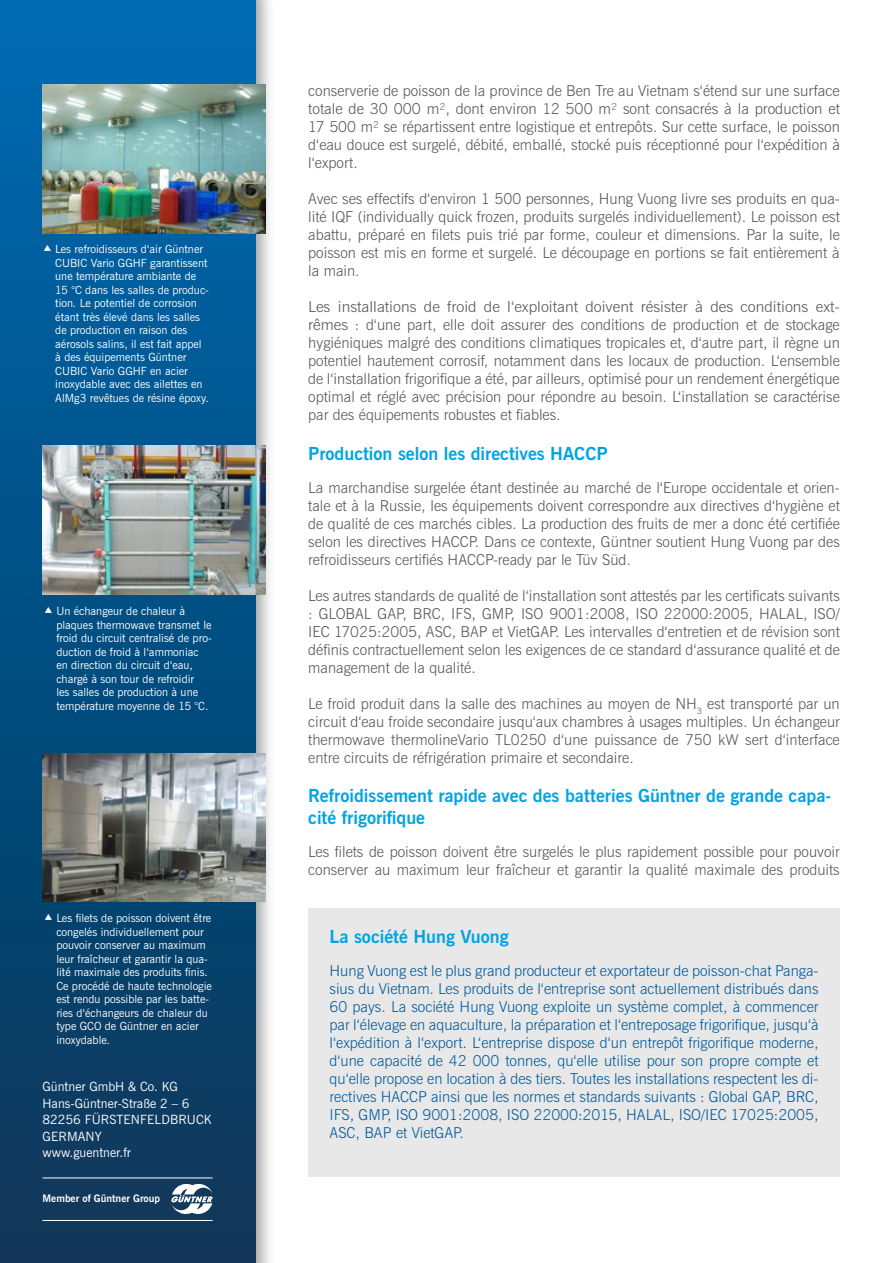
<style>
.page{position:relative;width:893px;height:1263px;background:#fff}
.page>*{position:absolute;margin:0;border:0;box-sizing:border-box;transform-origin:0 0}
.t1{font:700 18px/21.6px "News Gothic";color:#00a4e3}
.t2{font:300 15px/18px "News Gothic L";color:#575756;text-align:justify}
.t3{font:300 15px/18px "News Gothic L";color:#005b9a;text-align:justify}
.t4{font:300 15px/18px "News Gothic L";color:#575756;text-align:justify;scale:1.06 1}
.t5{font:12.75px/16.5px "News Gothic";color:#fff}
.t6{font:11.25px/13.5px "News Gothic";color:#fff}
.t7{font:700 10.35px "News Gothic";color:#fff}
</style>
<div class="page">
<div style="left:0;top:0;width:276px;height:1263px;background:#000;opacity:.38"></div>
<div style="left:0;top:0;width:255px;height:1263px;background:linear-gradient(to bottom,#006cb2,#0c3556)"></div>
<svg style="left:171px;top:1184px;width:42px;height:30px"></svg>
<hr style="left:43px;top:1220px;width:170px;height:1px;background:#fff">
<hr style="left:43px;top:1177px;width:170px;height:1px;background:#fff">
<img style="left:43px;top:84px;width:223px;height:149px">
<img style="left:43px;top:753px;width:223px;height:149px">
<img style="left:43px;top:445px;width:223px;height:149px">
<div style="left:308px;top:908px;width:532px;height:269px;background:#e8e8e9"></div>
<svg style="left:44px;top:245px;width:7px;height:6px"></svg>
<svg style="left:45px;top:607px;width:7px;height:6px"></svg>
<svg style="left:45px;top:914px;width:7px;height:6px"></svg>
<p class="t6" style="left:55px;top:243px;width:155px">Les refroidisseurs d‘air Güntner<br>CUBIC Vario GGHF garantissent une température ambiante de<br>15 °C dans les salles de produc&shy;tion. Le potentiel de corrosion étant très élevé dans les salles de production en raison des aérosols salins, il est fait appel à des équipements Güntner<br>CUBIC Vario GGHF en acier inoxydable avec des ailettes en<br>AlMg3 revêtues de résine époxy.</p>
<p class="t6" style="left:56px;top:605px;width:157px">Un échangeur de chaleur à plaques thermowave transmet le froid du circuit centralisé de pro&shy;duction de froid à l‘ammoniac en direction du circuit d‘eau, chargé à son tour de refroidir<br>les salles de production à une température moyenne de 15 °C.</p>
<p class="t6" style="left:56px;top:911px;width:157px">Les filets de poisson doivent être congelés individuellement pour pouvoir conserver au maximum leur fraîcheur et garantir la qua&shy;lité maximale des produits finis.<br>Ce procédé de haute technologie est rendu possible par les batte&shy;ries d‘échangeurs de chaleur du type GCO de Güntner en acier inoxydable.</p>
<p class="t5" style="left:43px;top:1079px;width:171px">Güntner GmbH &amp; Co. KG<br>Hans-Güntner-Straße 2 – 6<br>82256 FÜRSTENFELDBRUCK<br>GERMANY<br>www.guentner.fr</p>
<p class="t7" style="left:43px;top:1192px;width:119px">Member of Güntner Group</p>
<p class="t2" style="left:308px;top:82px;width:533px">conserverie de poisson de la province de Ben Tre au Vietnam s‘étend sur une surface totale de 30 000 m², dont environ 12 500 m² sont consacrés à la production et 17 500 m² se répartissent entre logistique et entrepôts. Sur cette surface, le poisson d‘eau douce est surgelé, débité, emballé, stocké puis réceptionné pour l‘expédition à l‘export.</p>
<p class="t2" style="left:308px;top:190px;width:533px">Avec ses effectifs d‘environ 1 500 personnes, Hung Vuong livre ses produits en qua&shy;lité IQF (individually quick frozen, produits surgelés individuellement). Le poisson est abattu, préparé en filets puis trié par forme, couleur et dimensions. Par la suite, le poisson est mis en forme et surgelé. Le découpage en portions se fait entièrement à la main.</p>
<p class="t4" style="left:308px;top:298px;width:503px">Les installations de froid de l‘exploitant doivent résister à des conditions ext&shy;rêmes : d‘une part, elle doit assurer des conditions de production et de stockage hygiéniques malgré des conditions climatiques tropicales et, d‘autre part, il règne un potentiel hautement corrosif, notamment dans les locaux de production. L‘ensemble de l‘installation frigorifique a été, par ailleurs, optimisé pour un rendement énergétique optimal et réglé avec précision pour répondre au besoin. L‘installation se caractérise par des équipements robustes et fiables.</p>
<p class="t1" style="left:308px;top:443px;width:301px">Production selon les directives HACCP</p>
<p class="t2" style="left:308px;top:478px;width:533px">La marchandise surgelée étant destinée au marché de l‘Europe occidentale et orien&shy;tale et à la Russie, les équipements doivent correspondre aux directives d‘hygiène et de qualité de ces marchés cibles. La production des fruits de mer a donc été certifiée selon les directives HACCP. Dans ce contexte, Güntner soutient Hung Vuong par des refroidisseurs certifiés HACCP-ready par le Tüv Süd.</p>
<p class="t2" style="left:308px;top:586px;width:533px">Les autres standards de qualité de l‘installation sont attestés par les certificats suivants : GLOBAL GAP, BRC, IFS, GMP, ISO 9001:2008, ISO 22000:2005, HALAL, ISO/ IEC 17025:2005, ASC, BAP et VietGAP. Les intervalles d‘entretien et de révision sont définis contractuellement selon les exigences de ce standard d‘assurance qualité et de management de la qualité.</p>
<p class="t2" style="left:308px;top:694px;width:533px">Le froid produit dans la salle des machines au moyen de NH<sub>3</sub> est transporté par un circuit d‘eau froide secondaire jusqu‘aux chambres à usages multiples. Un échangeur thermowave thermolineVario TL0250 d‘une puissance de 750 kW sert d‘interface entre circuits de réfrigération primaire et secondaire.</p>
<p class="t1" style="left:308px;top:785px;width:525px">Refroidissement rapide avec des batteries Güntner de grande capa&shy;cité frigorifique</p>
<p class="t2" style="left:308px;top:843px;width:533px">Les filets de poisson doivent être surgelés le plus rapidement possible pour pouvoir conserver au maximum leur fraîcheur et garantir la qualité maximale des produits</p>
<p class="t1" style="left:330px;top:926px;width:181px">La société Hung Vuong</p>
<p class="t3" style="left:330px;top:961px;width:491px">Hung Vuong est le plus grand producteur et exportateur de poisson-chat Panga&shy;sius du Vietnam. Les produits de l‘entreprise sont actuellement distribués dans 60 pays. La société Hung Vuong exploite un système complet, à commencer par l‘élevage en aquaculture, la préparation et l‘entreposage frigorifique, jusqu‘à l‘expédition à l‘export. L‘entreprise dispose d‘un entrepôt frigorifique moderne, d‘une capacité de 42 000 tonnes, qu‘elle utilise pour son propre compte et qu‘elle propose en location à des tiers. Toutes les installations respectent les di&shy;rectives HACCP ainsi que les normes et standards suivants : Global GAP, BRC, IFS, GMP, ISO 9001:2008, ISO 22000:2015, HALAL, ISO/IEC 17025:2005, ASC, BAP et VietGAP.</p>
</div>
